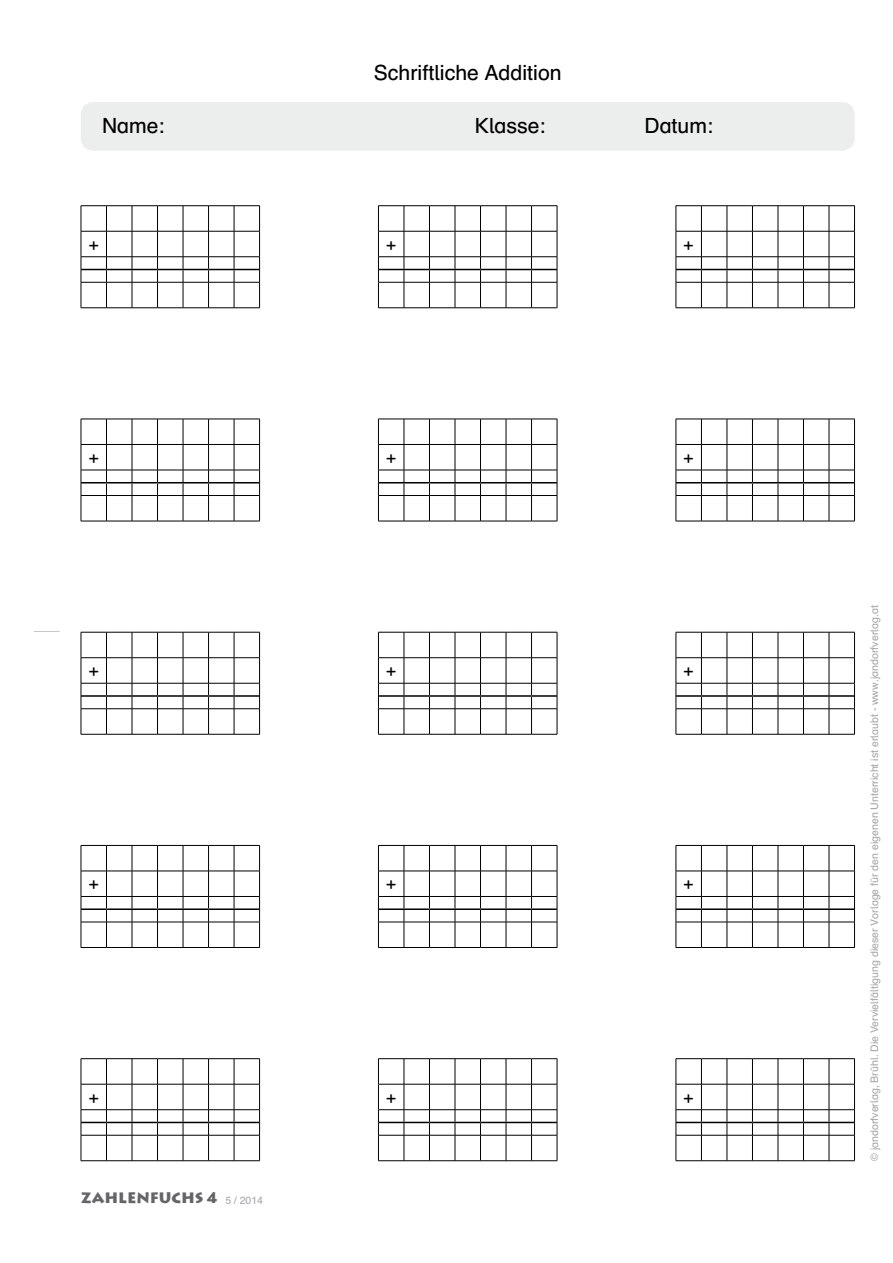
<style>
.page{position:relative;width:893px;height:1263px;background:#fff}
.page>*{position:absolute;margin:0;border:0;box-sizing:border-box;transform-origin:0 0}
.t1{font:21px "Schulbuch Bayern Lesen";color:#000}
.t2{font:19.5px "Bayerndruck";color:#000}
.t3{font:700 15px "Lithograph";color:#646567}
.t4{font:10.5px "Schulbuch Bayern Lesen";color:#a7a8aa}
</style>
<div class="page">
<svg style="left:34px;top:631px;width:26px;height:1px"></svg>
<div style="left:81px;top:102px;width:774px;height:49px;background:#eceded;border-radius:13px"></div>
<svg style="left:81px;top:205px;width:179px;height:103px"></svg>
<svg style="left:81px;top:419px;width:179px;height:103px"></svg>
<svg style="left:81px;top:632px;width:179px;height:103px"></svg>
<hr style="left:81px;top:695px;width:25px;height:2px;background:#000">
<hr style="left:106px;top:695px;width:26px;height:2px;background:#000">
<hr style="left:132px;top:695px;width:26px;height:2px;background:#000">
<hr style="left:158px;top:695px;width:25px;height:2px;background:#000">
<hr style="left:183px;top:695px;width:26px;height:2px;background:#000">
<hr style="left:209px;top:695px;width:25px;height:2px;background:#000">
<hr style="left:234px;top:695px;width:25px;height:2px;background:#000">
<svg style="left:81px;top:845px;width:179px;height:103px"></svg>
<hr style="left:81px;top:908px;width:25px;height:2px;background:#000">
<hr style="left:106px;top:908px;width:26px;height:2px;background:#000">
<hr style="left:132px;top:908px;width:26px;height:2px;background:#000">
<hr style="left:158px;top:908px;width:25px;height:2px;background:#000">
<hr style="left:183px;top:908px;width:26px;height:2px;background:#000">
<hr style="left:209px;top:908px;width:25px;height:2px;background:#000">
<hr style="left:234px;top:908px;width:25px;height:2px;background:#000">
<svg style="left:81px;top:1058px;width:179px;height:103px"></svg>
<svg style="left:378px;top:205px;width:180px;height:103px"></svg>
<svg style="left:378px;top:419px;width:180px;height:103px"></svg>
<svg style="left:378px;top:632px;width:180px;height:103px"></svg>
<hr style="left:379px;top:695px;width:25px;height:2px;background:#000">
<hr style="left:404px;top:695px;width:25px;height:2px;background:#000">
<hr style="left:429px;top:695px;width:26px;height:2px;background:#000">
<hr style="left:455px;top:695px;width:25px;height:2px;background:#000">
<hr style="left:480px;top:695px;width:26px;height:2px;background:#000">
<hr style="left:506px;top:695px;width:25px;height:2px;background:#000">
<hr style="left:531px;top:695px;width:26px;height:2px;background:#000">
<svg style="left:378px;top:845px;width:180px;height:103px"></svg>
<hr style="left:379px;top:908px;width:25px;height:2px;background:#000">
<hr style="left:404px;top:908px;width:25px;height:2px;background:#000">
<hr style="left:429px;top:908px;width:26px;height:2px;background:#000">
<hr style="left:455px;top:908px;width:25px;height:2px;background:#000">
<hr style="left:480px;top:908px;width:26px;height:2px;background:#000">
<hr style="left:506px;top:908px;width:25px;height:2px;background:#000">
<hr style="left:531px;top:908px;width:26px;height:2px;background:#000">
<svg style="left:378px;top:1058px;width:180px;height:103px"></svg>
<svg style="left:676px;top:205px;width:179px;height:103px"></svg>
<svg style="left:676px;top:419px;width:179px;height:103px"></svg>
<svg style="left:676px;top:632px;width:179px;height:103px"></svg>
<hr style="left:676px;top:695px;width:25px;height:2px;background:#000">
<hr style="left:701px;top:695px;width:26px;height:2px;background:#000">
<hr style="left:727px;top:695px;width:25px;height:2px;background:#000">
<hr style="left:752px;top:695px;width:26px;height:2px;background:#000">
<hr style="left:778px;top:695px;width:25px;height:2px;background:#000">
<hr style="left:803px;top:695px;width:26px;height:2px;background:#000">
<hr style="left:829px;top:695px;width:25px;height:2px;background:#000">
<svg style="left:676px;top:845px;width:179px;height:103px"></svg>
<hr style="left:676px;top:908px;width:25px;height:2px;background:#000">
<hr style="left:701px;top:908px;width:26px;height:2px;background:#000">
<hr style="left:727px;top:908px;width:25px;height:2px;background:#000">
<hr style="left:752px;top:908px;width:26px;height:2px;background:#000">
<hr style="left:778px;top:908px;width:25px;height:2px;background:#000">
<hr style="left:803px;top:908px;width:26px;height:2px;background:#000">
<hr style="left:829px;top:908px;width:25px;height:2px;background:#000">
<svg style="left:676px;top:1058px;width:179px;height:103px"></svg>
<h1 class="t1" style="left:374px;top:59px;width:189px">Schriftliche Addition</h1>
<h1 class="t1" style="left:102px;top:113px;width:64px">Name:</h1>
<h1 class="t1" style="left:475px;top:113px;width:72px">Klasse:</h1>
<h1 class="t1" style="left:645px;top:113px;width:70px">Datum:</h1>
<h2 class="t2" style="left:88px;top:233px;width:12px">+</h2>
<h2 class="t2" style="left:386px;top:233px;width:12px">+</h2>
<h2 class="t2" style="left:683px;top:233px;width:12px">+</h2>
<h2 class="t2" style="left:88px;top:447px;width:12px">+</h2>
<h2 class="t2" style="left:386px;top:447px;width:12px">+</h2>
<h2 class="t2" style="left:683px;top:447px;width:12px">+</h2>
<h2 class="t2" style="left:88px;top:660px;width:12px">+</h2>
<h2 class="t2" style="left:386px;top:660px;width:12px">+</h2>
<h2 class="t2" style="left:683px;top:660px;width:12px">+</h2>
<h2 class="t2" style="left:88px;top:873px;width:12px">+</h2>
<h2 class="t2" style="left:386px;top:873px;width:12px">+</h2>
<h2 class="t2" style="left:683px;top:873px;width:12px">+</h2>
<h2 class="t2" style="left:88px;top:1086px;width:12px">+</h2>
<h2 class="t2" style="left:386px;top:1086px;width:12px">+</h2>
<h2 class="t2" style="left:683px;top:1086px;width:12px">+</h2>
<h3 class="t3" style="left:81px;top:1189px;width:138px">ZAHLENFUCHS 4</h3>
<p class="t4" style="left:225px;top:1193px;width:39px">5 / 2014</p>
<p class="t4" style="left:868px;top:1161px;width:557px;rotate:-90deg">© jandorfverlag, Brühl. Die Vervielfältigung dieser Vorlage für den eigenen Unterricht ist erlaubt - www.jandorfverlag.at</p>
</div>
